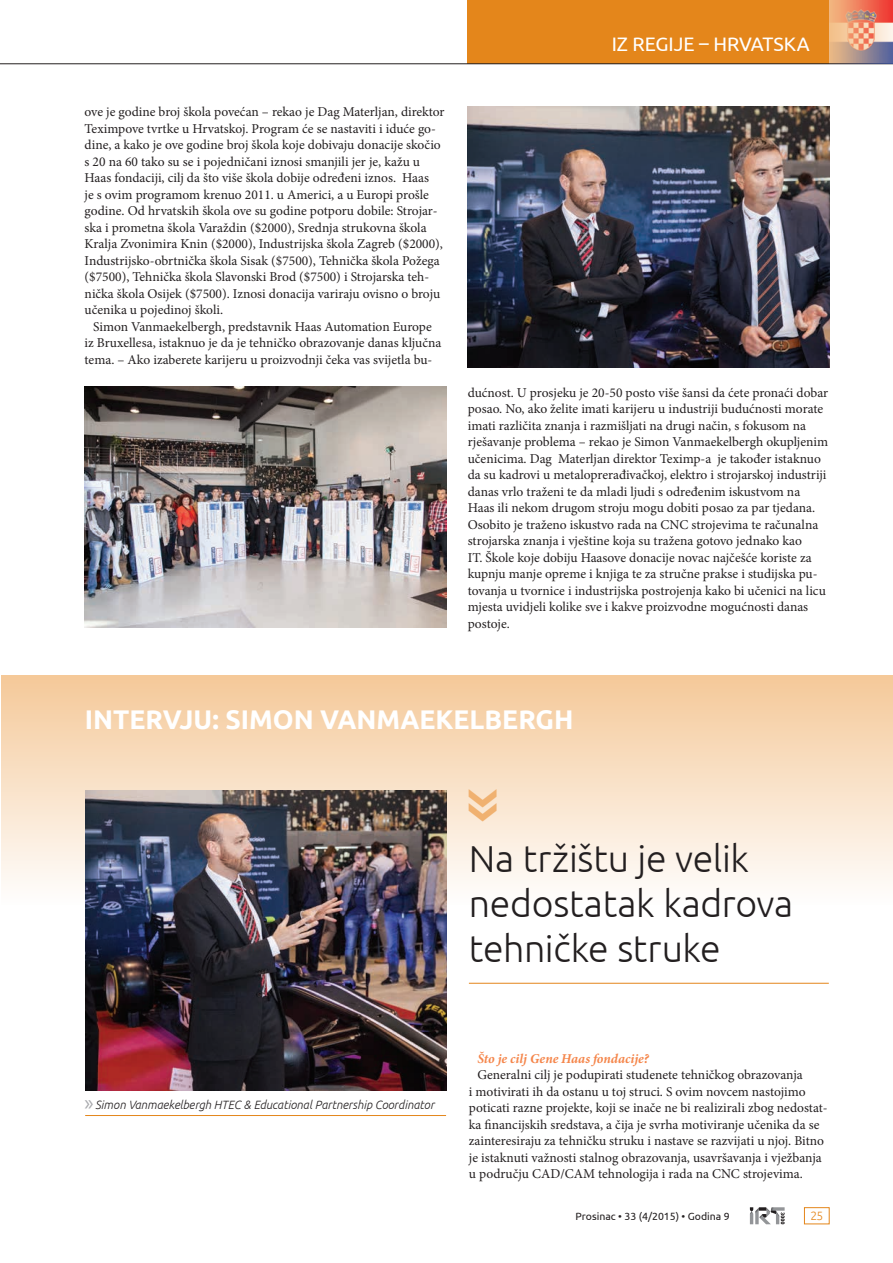
<style>
.page{position:relative;width:893px;height:1263px;background:#fff}
.page>*{position:absolute;margin:0;border:0;box-sizing:border-box;transform-origin:0 0}
.Članek_naslov{font:300 37.5px/45px "Ubuntu";letter-spacing:-.01em;color:#231f20}
.Vsebina_-_podnaslov{font:700 27px "Ubuntu";color:#fff}
.t1{font:19.5px "Ubuntu";color:#fff}
.vsebina_-_body_text{font:13.5px/16.5px "Minion Pro";color:#231f20}
.Intervju_-_Vprašanje{font:italic 700 13.5px "Minion Pro";letter-spacing:-.005em;color:#f5864b}
.t2{font:italic 300 12px "Ubuntu";color:#231f20}
.t3{font:300 12px "Ubuntu";color:#e4861b}
.t4{font:10.5px "Ubuntu";color:#231f20}
.s1{font-family:"Myriad Pro";font-weight:400;font-style:normal;font-size:22.5px;color:#a8a9ad}
</style>
<div class="page">
<div style="left:804px;top:1207px;width:26px;height:17px;border:1px solid #e4861b"></div>
<div style="left:468px;top:0;width:361px;height:64px;background:#e4861b"></div>
<hr style="left:0;top:63px;width:893px;height:1px;background:#231f20">
<img style="left:829px;top:0;width:64px;height:63px">
<svg style="left:750px;top:1207px;width:35px;height:17px"></svg>
<img style="left:468px;top:106px;width:362px;height:261px">
<img style="left:85px;top:386px;width:361px;height:242px">
<div style="left:1px;top:675px;width:892px;height:230px;background:linear-gradient(to bottom,#f5c898,#fefefd)"></div>
<hr style="left:469px;top:983px;width:360px;height:1px;background:#e4861b">
<img style="left:85px;top:790px;width:361px;height:301px">
<hr style="left:85px;top:1115px;width:361px;height:1px;background:#e4861b">
<svg style="left:469px;top:789px;width:28px;height:32px"></svg>
<p class="vsebina_-_body_text" style="left:85px;top:104px;width:361px">ove je godine broj škola povećan – rekao je Dag Materljan, direktor Teximpove tvrtke u Hrvatskoj. Program će se nastaviti i iduće go&shy;dine, a kako je ove godine broj škola koje dobivaju donacije skočio s 20 na 60 tako su se i pojedničani iznosi smanjili jer je, kažu u Haas fondaciji, cilj da što više škola dobije određeni iznos. Haas<br>je s ovim programom krenuo 2011. u Americi, a u Europi prošle godine. Od hrvatskih škola ove su godine potporu dobile: Strojar&shy;ska i prometna škola Varaždin ($2000), Srednja strukovna škola Kralja Zvonimira Knin ($2000), Industrijska škola Zagreb ($2000), Industrijsko-obrtnička škola Sisak ($7500), Tehnička škola Požega ($7500), Tehnička škola Slavonski Brod ($7500) i Strojarska teh&shy;nička škola Osijek ($7500). Iznosi donacija variraju ovisno o broju učenika u pojedinoj školi.</p>
<p class="vsebina_-_body_text" style="left:85px;top:318px;width:358px;text-indent:9px">Simon Vanmaekelbergh, predstavnik Haas Automation Europe iz Bruxellesa, istaknuo je da je tehničko obrazovanje danas ključna tema. – Ako izaberete karijeru u proizvodnji čeka vas svijetla bu-</p>
<h3 class="t1" style="left:612px;top:32px;width:200px">IZ REGIJE – HRVATSKA</h3>
<p class="vsebina_-_body_text" style="left:468px;top:384px;width:362px">dućnost. U prosjeku je 20-50 posto više šansi da ćete pronaći dobar posao. No, ako želite imati karijeru u industriji budućnosti morate imati različita znanja i razmišljati na drugi način, s fokusom na rješavanje problema – rekao je Simon Vanmaekelbergh okupljenim učenicima. Dag Materljan direktor Teximp-a je također istaknuo da su kadrovi u metaloprerađivačkoj, elektro i strojarskoj industriji danas vrlo traženi te da mladi ljudi s određenim iskustvom na Haas ili nekom drugom stroju mogu dobiti posao za par tjedana.<br>Osobito je traženo iskustvo rada na CNC strojevima te računalna strojarska znanja i vještine koja su tražena gotovo jednako kao<br>IT. Škole koje dobiju Haasove donacije novac najčešće koriste za kupnju manje opreme i knjiga te za stručne prakse i studijska pu&shy;tovanja u tvornice i industrijska postrojenja kako bi učenici na licu mjesta uvidjeli kolike sve i kakve proizvodne mogućnosti danas postoje.</p>
<p class="Vsebina_-_podnaslov" style="left:85px;top:703px;width:490px">INTERVJU: SIMON VANMAEKELBERGH</p>
<p class="Članek_naslov" style="left:469px;top:835px;width:326px">Na tržištu je velik nedostatak kadrova tehničke struke</p>
<p class="t2" style="left:85px;top:1097px;width:351px"><span class="s1">»</span> Simon Vanmaekelbergh HTEC &amp; Educational Partnership Coordinator</p>
<p class="Intervju_-_Vprašanje" style="left:477px;top:1049px;width:173px">Što je cilj Gene Haas fondacije?</p>
<p class="vsebina_-_body_text" style="left:469px;top:1067px;width:360px;text-indent:9px">Generalni cilj je podupirati studenete tehničkog obrazovanja<br>i motivirati ih da ostanu u toj struci. S ovim novcem nastojimo poticati razne projekte, koji se inače ne bi realizirali zbog nedostat&shy;ka financijskih sredstava, a čija je svrha motiviranje učenika da se zainteresiraju za tehničku struku i nastave se razvijati u njoj. Bitno je istaknuti važnosti stalnog obrazovanja, usavršavanja i vježbanja u području CAD/CAM tehnologija i rada na CNC strojevima.</p>
<p class="t4" style="left:575px;top:1209px;width:156px">Prosinac • 33 (4/2015) • Godina 9</p>
<p class="t3" style="left:810px;top:1208px;width:14px">25</p>
</div>
